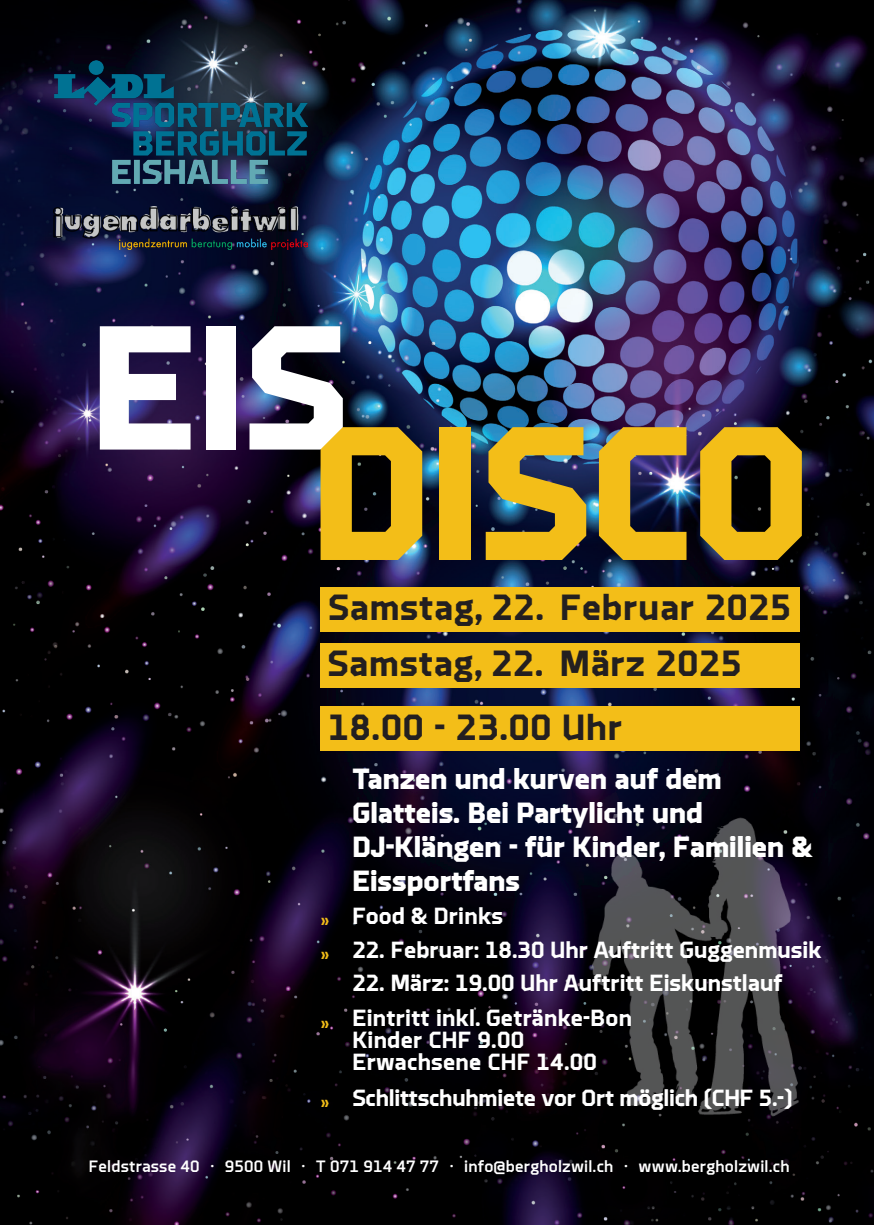
<style>
.page{position:relative;width:874px;height:1225px;background:#fff}
.page>*{position:absolute;margin:0;border:0;box-sizing:border-box;transform-origin:0 0}
.t1{font:800 195.2px "Brooklyn";color:#f3be18}
.t2{font:800 181.2px "Brooklyn";color:#fff}
.t3{font:700 37.4px "Brooklyn";letter-spacing:.02em;color:#231f20}
.t4{font:800 30px/34px "Brooklyn";color:#fff}
.t5{font:700 24px/22px "Brooklyn";color:#fff}
.t6{font:500 16.8px "Brooklyn";letter-spacing:.01em;color:#fff}
.s1{font-weight:400;color:#f3be18}
</style>
<div class="page">
<img style="left:0;top:0;width:873px;height:1225px">
<div style="left:320px;top:587px;width:479px;height:45px;background:#f3be18"></div>
<div style="left:320px;top:706px;width:479px;height:44px;background:#f3be18"></div>
<img style="left:591px;top:814px;width:209px;height:303px">
<div style="left:320px;top:643px;width:479px;height:45px;background:#f3be18"></div>
<img style="left:53px;top:207px;width:254px;height:42px">
<img style="left:54px;top:60px;width:253px;height:123px">
<p class="t2" style="left:91px;top:299px;width:258px">EIS</p>
<p class="t1" style="left:310px;top:398px;width:500px">DISCO</p>
<p class="t3" style="left:328px;top:589px;width:464px">Samstag, 22. Februar 2025</p>
<p class="t3" style="left:327px;top:645px;width:415px">Samstag, 22. März 2025</p>
<p class="t3" style="left:328px;top:708px;width:295px">18.00 - 23.00 Uhr</p>
<p class="t4" style="left:352px;top:762px;width:462px">Tanzen und kurven auf dem<br>Glatteis. Bei Partylicht und<br>DJ-Klängen - für Kinder, Familien &amp;<br>Eissportfans</p>
<p class="t5" style="left:320px;top:905px;width:184px"><span class="s1">»</span> Food &amp; Drinks</p>
<p class="t5" style="left:320px;top:938px;width:502px"><span class="s1">»</span> 22. Februar: 18.30 Uhr Auftritt Guggenmusik</p>
<p class="t5" style="left:352px;top:972px;width:431px">22. März: 19.00 Uhr Auftritt Eiskunstlauf</p>
<p class="t5" style="left:352px;top:1007px;width:281px;text-indent:-32px"><span class="s1">»</span> Eintritt inkl. Getränke-Bon<br>Kinder CHF 9.00<br>Erwachsene CHF 14.00</p>
<p class="t5" style="left:320px;top:1087px;width:473px"><span class="s1">»</span> Schlittschuhmiete vor Ort möglich (CHF 5.-)</p>
<p class="t6" style="left:89px;top:1158px;width:701px">Feldstrasse 40 · 9500 Wil · T 071 914 47 77 · info@bergholzwil.ch · www.bergholzwil.ch</p>
</div>
